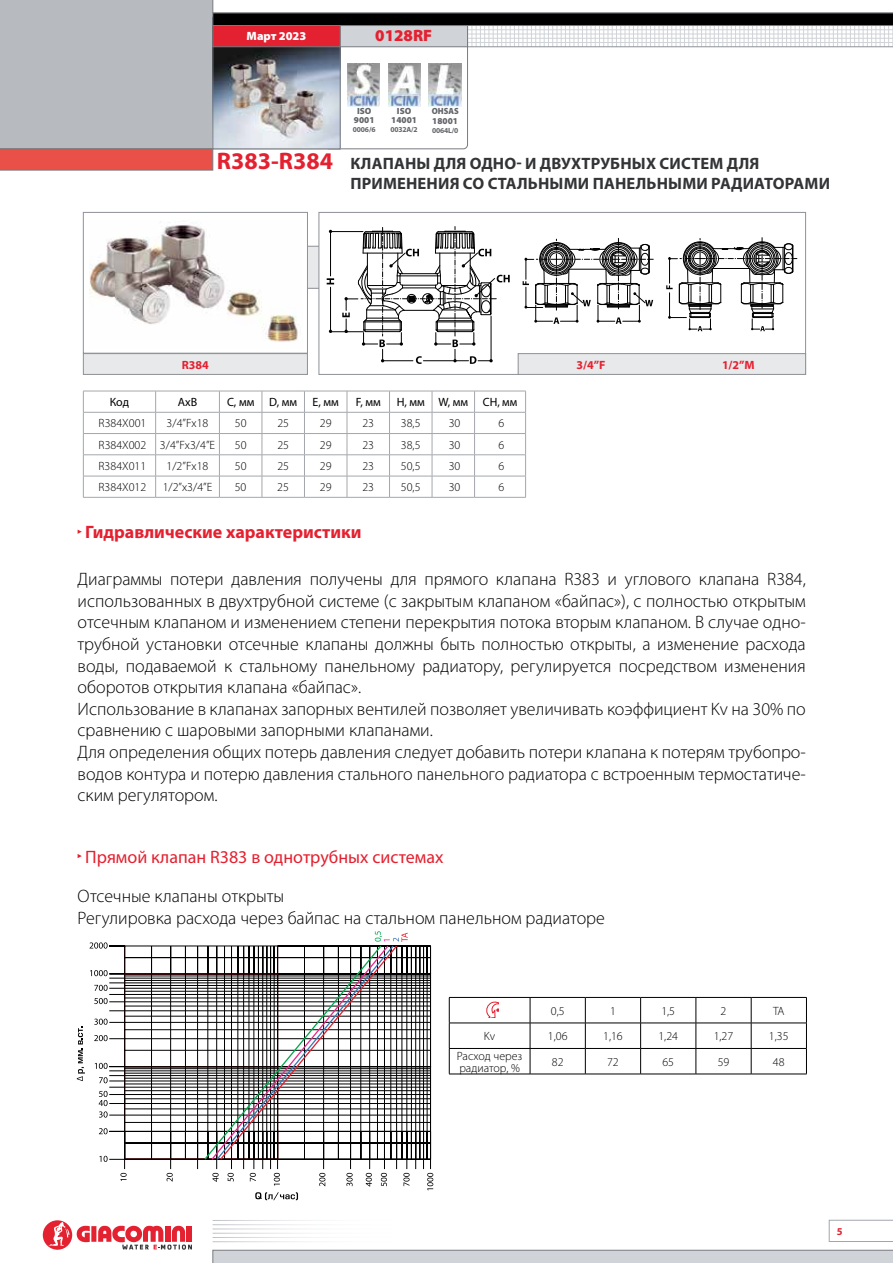
<style>
.page{position:relative;width:893px;height:1263px;background:#fff}
.page>*{position:absolute;margin:0;border:0;box-sizing:border-box;transform-origin:0 0}
.t1{font:300 18px/21.6px "Myriad Pro";color:#000}
.t2{font:18px "Myriad Pro";color:#e42130}
.t3{font:700 18px "Myriad Pro";color:#e42130}
.t4{font:700 16.5px/19.5px "Myriad Pro";letter-spacing:.01em;color:#323436}
.t5{font:900 16.5px "Myriad Pro";color:#e42130}
.t6{font:300 12px/12px "Myriad Pro";color:#000}
.t7{font:12px "Myriad Pro";color:#000}
.t8{font:700 12px "Myriad Pro";color:#e42130}
.t9{font:900 12px "Myriad Pro";color:#fff}
.t10{font:700 10.5px "Myriad Pro";color:#e42130}
.t11{font:900 9px/9px "Myriad Pro";color:#636569;text-align:center}
.t12{font:900 9px/9.3px "Myriad Pro";color:#636569;scale:.93 1}
.t13{font:700 7.5px "Myriad Pro";letter-spacing:-.02em;color:#636569}
.s1{font-size:24px;color:#e42130}
</style>
<div class="page">
<svg style="left:213px;top:1250px;width:680px;height:13px;background:#cbcdd2"></svg>
<svg style="left:76px;top:1226px;width:14px;height:16px"></svg>
<div style="left:91px;top:1226px;width:5px;height:16px;background:#e42130"></div>
<svg style="left:98px;top:1225px;width:94px;height:25px"></svg>
<div style="left:43px;top:1220px;width:29px;height:30px;background:#e42130;border-radius:50%"></div>
<svg style="left:49px;top:1222px;width:21px;height:24px"></svg>
<svg style="left:0;top:0;width:893px;height:171px"></svg>
<svg style="left:829px;top:1220px;width:64px;height:22px"></svg>
<svg style="left:78px;top:854px;width:4px;height:4px"></svg>
<svg style="left:486px;top:1001px;width:13px;height:16px"></svg>
<svg style="left:77px;top:931px;width:356px;height:269px"></svg>
<hr style="left:83px;top:497px;width:73px;height:1px;background:#a3a7ac">
<hr style="left:156px;top:497px;width:63px;height:1px;background:#a3a7ac">
<hr style="left:219px;top:497px;width:43px;height:1px;background:#a3a7ac">
<hr style="left:262px;top:497px;width:42px;height:1px;background:#a3a7ac">
<hr style="left:304px;top:497px;width:43px;height:1px;background:#a3a7ac">
<hr style="left:347px;top:497px;width:42px;height:1px;background:#a3a7ac">
<hr style="left:389px;top:497px;width:43px;height:1px;background:#a3a7ac">
<hr style="left:432px;top:497px;width:43px;height:1px;background:#a3a7ac">
<hr style="left:475px;top:497px;width:51px;height:1px;background:#a3a7ac">
<svg style="left:83px;top:391px;width:443px;height:106px"></svg>
<svg style="left:83px;top:212px;width:723px;height:163px"></svg>
<svg style="left:530px;top:998px;width:1px;height:76px"></svg>
<svg style="left:585px;top:998px;width:1px;height:76px"></svg>
<svg style="left:640px;top:998px;width:1px;height:76px"></svg>
<svg style="left:696px;top:998px;width:1px;height:76px"></svg>
<svg style="left:751px;top:998px;width:1px;height:76px"></svg>
<hr style="left:449px;top:997px;width:81px;height:1px;background:#000">
<hr style="left:530px;top:997px;width:55px;height:1px;background:#000">
<hr style="left:585px;top:997px;width:56px;height:1px;background:#000">
<hr style="left:641px;top:997px;width:55px;height:1px;background:#000">
<hr style="left:696px;top:997px;width:55px;height:1px;background:#000">
<hr style="left:751px;top:997px;width:56px;height:1px;background:#000">
<hr style="left:449px;top:1023px;width:81px;height:1px;background:#000">
<hr style="left:530px;top:1023px;width:55px;height:1px;background:#000">
<hr style="left:585px;top:1023px;width:56px;height:1px;background:#000">
<hr style="left:641px;top:1023px;width:55px;height:1px;background:#000">
<hr style="left:696px;top:1023px;width:55px;height:1px;background:#000">
<hr style="left:751px;top:1023px;width:56px;height:1px;background:#000">
<hr style="left:449px;top:1048px;width:81px;height:1px;background:#000">
<svg style="left:449px;top:998px;width:1px;height:76px"></svg>
<hr style="left:530px;top:1048px;width:55px;height:1px;background:#000">
<hr style="left:585px;top:1048px;width:56px;height:1px;background:#000">
<hr style="left:641px;top:1048px;width:55px;height:1px;background:#000">
<hr style="left:696px;top:1048px;width:55px;height:1px;background:#000">
<hr style="left:751px;top:1048px;width:56px;height:1px;background:#000">
<svg style="left:806px;top:998px;width:1px;height:76px"></svg>
<hr style="left:449px;top:1074px;width:81px;height:1px;background:#000">
<hr style="left:530px;top:1074px;width:55px;height:1px;background:#000">
<hr style="left:585px;top:1074px;width:56px;height:1px;background:#000">
<hr style="left:641px;top:1074px;width:55px;height:1px;background:#000">
<hr style="left:696px;top:1074px;width:55px;height:1px;background:#000">
<hr style="left:751px;top:1074px;width:56px;height:1px;background:#000">
<p class="t9" style="left:247px;top:29px;width:61px">Март 2023</p>
<p class="t5" style="left:375px;top:26px;width:58px">0128RF</p>
<p class="t11" style="left:354px;top:107px;width:22px">ISO<br>9001</p>
<p class="t13" style="left:353px;top:125px;width:24px">0006/6</p>
<p class="t11" style="left:391px;top:107px;width:27px">ISO<br>14001</p>
<p class="t13" style="left:390px;top:125px;width:29px">0032A/2</p>
<p class="t12" style="left:432px;top:107px;width:31px">OHSAS<br>18001</p>
<p class="t13" style="left:432px;top:126px;width:28px">0064L/0</p>
<p class="t4" style="left:350px;top:154px;width:481px;text-indent:-134px"><span class="s1">R383-R384</span> КЛАПАНЫ ДЛЯ ОДНО- И ДВУХТРУБНЫХ СИСТЕМ ДЛЯ<br>ПРИМЕНЕНИЯ СО СТАЛЬНЫМИ ПАНЕЛЬНЫМИ РАДИАТОРАМИ</p>
<p class="t8" style="left:182px;top:358px;width:29px">R384</p>
<p class="t7" style="left:110px;top:396px;width:21px">Код</p>
<p class="t7" style="left:178px;top:396px;width:21px">АхВ</p>
<p class="t7" style="left:227px;top:396px;width:72px">С, мм D, мм</p>
<p class="t7" style="left:313px;top:396px;width:28px">E, мм</p>
<p class="t7" style="left:356px;top:396px;width:27px">F, мм</p>
<p class="t7" style="left:397px;top:396px;width:122px">H, мм W, мм CH, мм</p>
<p class="t6" style="left:99px;top:418px;width:49px">R384X001</p>
<p class="t6" style="left:167px;top:418px;width:43px">3/4”Fx18</p>
<p class="t6" style="left:235px;top:418px;width:13px">50</p>
<p class="t6" style="left:277px;top:418px;width:13px">25</p>
<p class="t6" style="left:320px;top:418px;width:13px">29</p>
<p class="t6" style="left:362px;top:418px;width:13px">23</p>
<p class="t6" style="left:401px;top:418px;width:21px">38,5</p>
<p class="t6" style="left:449px;top:418px;width:13px">30</p>
<p class="t6" style="left:498px;top:418px;width:7px">6</p>
<p class="t6" style="left:99px;top:439px;width:118px">R384X002 3/4”Fx3/4”E</p>
<p class="t6" style="left:235px;top:439px;width:13px">50</p>
<p class="t6" style="left:277px;top:439px;width:13px">25</p>
<p class="t6" style="left:320px;top:439px;width:13px">29</p>
<p class="t6" style="left:362px;top:439px;width:13px">23</p>
<p class="t6" style="left:401px;top:439px;width:21px">38,5</p>
<p class="t6" style="left:449px;top:439px;width:13px">30</p>
<p class="t6" style="left:498px;top:439px;width:7px">6</p>
<p class="t6" style="left:99px;top:460px;width:49px">R384X011</p>
<p class="t6" style="left:167px;top:460px;width:43px">1/2”Fx18</p>
<p class="t6" style="left:235px;top:460px;width:13px">50</p>
<p class="t6" style="left:277px;top:460px;width:13px">25</p>
<p class="t6" style="left:320px;top:460px;width:13px">29</p>
<p class="t6" style="left:362px;top:460px;width:13px">23</p>
<p class="t6" style="left:401px;top:460px;width:21px">50,5</p>
<p class="t6" style="left:449px;top:460px;width:13px">30</p>
<p class="t6" style="left:498px;top:460px;width:7px">6</p>
<p class="t6" style="left:99px;top:481px;width:49px">R384X012</p>
<p class="t6" style="left:163px;top:481px;width:51px">1/2”x3/4”E</p>
<p class="t6" style="left:235px;top:481px;width:13px">50</p>
<p class="t6" style="left:277px;top:481px;width:13px">25</p>
<p class="t6" style="left:320px;top:481px;width:13px">29</p>
<p class="t6" style="left:362px;top:481px;width:13px">23</p>
<p class="t6" style="left:401px;top:481px;width:21px">50,5</p>
<p class="t6" style="left:449px;top:481px;width:13px">30</p>
<p class="t6" style="left:498px;top:481px;width:7px">6</p>
<p class="t8" style="left:577px;top:358px;width:31px">3/4”F</p>
<p class="t8" style="left:722px;top:358px;width:34px">1/2”M</p>
<p class="t3" style="left:85px;top:522px;width:278px">Гидравлические характеристики</p>
<p class="t1" style="left:78px;top:569px;width:730px">Диаграммы потери давления получены для прямого клапана R383 и углового клапана R384, использованных в двухтрубной системе (с закрытым клапаном «байпас»), с полностью открытым отсечным клапаном и изменением степени перекрытия потока вторым клапаном. В случае одно&shy;трубной установки отсечные клапаны должны быть полностью открыты, а изменение расхода воды, подаваемой к стальному панельному радиатору, регулируется посредством изменения оборотов открытия клапана «байпас».<br>Использование в клапанах запорных вентилей позволяет увеличивать коэффициент Kv на 30% по сравнению с шаровыми запорными клапанами.<br>Для определения общих потерь давления следует добавить потери клапана к потерям трубопро&shy;водов контура и потерю давления стального панельного радиатора с встроенным термостатиче&shy;ским регулятором.</p>
<p class="t2" style="left:85px;top:847px;width:360px">Прямой клапан R383 в однотрубных системах</p>
<p class="t1" style="left:78px;top:886px;width:529px">Отсечные клапаны открыты<br>Регулировка расхода через байпас на стальном панельном радиаторе</p>
<p class="t6" style="left:551px;top:1005px;width:15px">0,5</p>
<p class="t6" style="left:610px;top:1005px;width:7px">1</p>
<p class="t6" style="left:661px;top:1005px;width:15px">1,5</p>
<p class="t6" style="left:721px;top:1005px;width:7px">2</p>
<p class="t6" style="left:773px;top:1005px;width:13px">ТА</p>
<p class="t6" style="left:484px;top:1030px;width:13px">Kv</p>
<p class="t6" style="left:548px;top:1030px;width:21px">1,06</p>
<p class="t6" style="left:603px;top:1030px;width:21px">1,16</p>
<p class="t6" style="left:658px;top:1030px;width:21px">1,24</p>
<p class="t6" style="left:714px;top:1030px;width:21px">1,27</p>
<p class="t6" style="left:769px;top:1030px;width:21px">1,35</p>
<p class="t6" style="left:457px;top:1050px;width:67px">Расход через радиатор, %</p>
<p class="t6" style="left:552px;top:1056px;width:13px">82</p>
<p class="t6" style="left:607px;top:1056px;width:13px">72</p>
<p class="t6" style="left:662px;top:1056px;width:13px">65</p>
<p class="t6" style="left:718px;top:1056px;width:13px">59</p>
<p class="t6" style="left:773px;top:1056px;width:13px">48</p>
<p class="t10" style="left:837px;top:1225px;width:7px">5</p>
</div>
